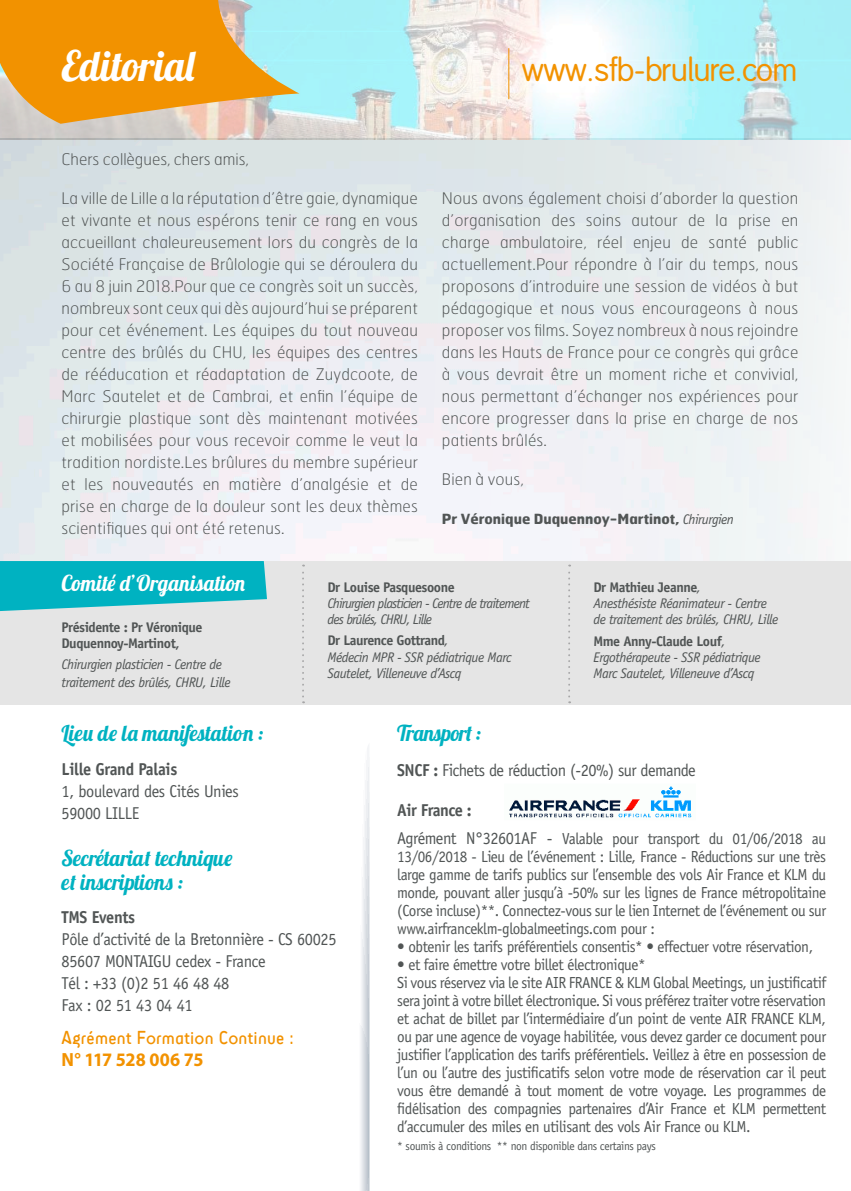
<style>
.page{position:relative;width:851px;height:1191px;background:#fff}
.page>*{position:absolute;margin:0;border:0;box-sizing:border-box;transform-origin:0 0}
.t1{font:42px "Lobster 1.4";color:#fff;scale:.95 1}
.t2{font:32px "Smith&Nephew";color:#f29200}
.t3{font:22px/24px "Lobster 1.4";color:#00b2c1;scale:.95 1}
.t4{font:22px "Lobster 1.4";color:#fff;scale:.95 1}
.t5{font:22px "Lobster 1.4";letter-spacing:-.03em;color:#00b2c1;scale:.95 1}
.t6{font:19.2px "Sci Fly Sans";letter-spacing:.01em;color:#f29200;scale:.95 1}
.t7{font:700 19.2px "Myriad Pro";letter-spacing:-.02em;color:#f29200;scale:.95 1}
.t8{font:17.2px/22px "Officina Sans";letter-spacing:-.02em;color:#515555;scale:.95 1}
.t9{font:700 17.2px "Officina Sans";letter-spacing:-.02em;color:#515555;scale:.95 1}
.t10{font:100 16px/22px "Hermes";letter-spacing:.01em;color:#515555;text-align:justify}
.t11{font:16px/18px "Officina Sans";letter-spacing:-.03em;color:#515555;text-align:justify;scale:.95 1}
.t12{font:italic 14px/16px "Officina Sans";letter-spacing:-.035em;color:#515555}
.t13{font:700 14px/16px "Officina Sans";letter-spacing:-.035em;color:#515555}
.t14{font:italic 14px/16px "Officina Sans";letter-spacing:-.06em;color:#515555}
.t15{font:700 14px "Hermes";color:#515555}
.t16{font:12px "Officina Sans";letter-spacing:-.03em;color:#515555;scale:.95 1}
.s1{font-family:"Officina Sans";font-weight:400;font-style:italic}
.s2{font-weight:700;font-style:normal}
.s3{font-weight:700}
.s4{font-size:17.2px}
</style>
<div class="page">
<svg style="left:360px;top:745px;width:9px;height:446px"></svg>
<img style="left:0;top:0;width:850px;height:561px">
<svg style="left:0;top:0;width:299px;height:124px;background:#e4a63d"></svg>
<hr style="left:508px;top:48px;width:1px;height:51px;background:#f29200">
<div style="left:0;top:561px;width:850px;height:144px;background:#e5e5e5"></div>
<svg style="left:0;top:561px;width:267px;height:50px;background:#1bb8c5"></svg>
<img style="left:509px;top:786px;width:183px;height:32px">
<svg style="left:302px;top:564px;width:2px;height:139px"></svg>
<svg style="left:568px;top:564px;width:2px;height:139px"></svg>
<h1 class="t1" style="left:61px;top:39px;width:141px">Editorial</h1>
<h2 class="t2" style="left:522px;top:51px;width:276px">www.sfb-brulure.com</h2>
<p class="t10" style="left:61px;top:147px;width:189px">Chers collègues, chers amis,</p>
<p class="t10" style="left:61px;top:186px;width:358px">La ville de Lille a la réputation d’être gaie, dynamique et vivante et nous espérons tenir ce rang en vous accueillant chaleureusement lors du congrès de la Société Française de Brûlologie qui se déroulera du 6 au 8 juin 2018.Pour que ce congrès soit un succès, nombreux sont ceux qui dès aujourd’hui se préparent pour cet événement. Les équipes du tout nouveau centre des brûlés du CHU, les équipes des centres de rééducation et réadaptation de Zuydcoote, de Marc Sautelet et de Cambrai, et enfin l’équipe de chirurgie plastique sont dès maintenant motivées et mobilisées pour vous recevoir comme le veut la tradition nordiste.Les brûlures du membre supérieur et les nouveautés en matière d’analgésie et de prise en charge de la douleur sont les deux thèmes scientifiques qui ont été retenus.</p>
<p class="t10" style="left:442px;top:186px;width:358px">Nous avons également choisi d’aborder la question d’organisation des soins autour de la prise en charge ambulatoire, réel enjeu de santé public actuellement.Pour répondre à l’air du temps, nous proposons d’introduire une session de vidéos à but pédagogique et nous vous encourageons à nous proposer vos films. Soyez nombreux à nous rejoindre dans les Hauts de France pour ce congrès qui grâce à vous devrait être un moment riche et convivial, nous permettant d’échanger nos expériences pour encore progresser dans la prise en charge de nos patients brûlés.</p>
<p class="t10" style="left:442px;top:467px;width:83px">Bien à vous,</p>
<p class="t15" style="left:442px;top:509px;width:293px">Pr Véronique Duquennoy-Martinot, <span class="s1">Chirurgien</span></p>
<h3 class="t4" style="left:61px;top:568px;width:194px">Comité d’Organisation</h3>
<p class="t13" style="left:61px;top:619px;width:142px">Présidente : Pr Véronique<br>Duquennoy-Martinot,</p>
<p class="t12" style="left:61px;top:655px;width:171px;line-height:18px">Chirurgien plasticien - Centre de traitement des brûlés, CHRU, Lille</p>
<p class="t13" style="left:327px;top:579px;width:129px">Dr Louise Pasquesoone</p>
<p class="t14" style="left:327px;top:595px;width:204px">Chirurgien plasticien - Centre de traitement des brûlés, CHRU, Lille</p>
<p class="t12" style="left:327px;top:633px;width:185px"><span class="s2">Dr Laurence Gottrand</span>,<br>Médecin MPR - SSR pédiatrique Marc<br>Sautelet, Villeneuve d’Ascq</p>
<p class="t12" style="left:593px;top:579px;width:186px"><span class="s2">Dr Mathieu Jeanne</span>,<br>Anesthésiste Réanimateur - Centre de traitement des brûlés, CHRU, Lille</p>
<p class="t12" style="left:593px;top:633px;width:169px"><span class="s2">Mme Anny-Claude Louf</span>,<br>Ergothérapeute - SSR pédiatrique<br>Marc Sautelet, Villeneuve d’Ascq</p>
<h3 class="t3" style="left:61px;top:721px;width:214px">Lieu de la manifestation :</h3>
<p class="t9" style="left:61px;top:758px;width:123px">Lille Grand Palais</p>
<p class="t8" style="left:61px;top:780px;width:188px">1, boulevard des Cités Unies<br>59000 LILLE</p>
<h3 class="t3" style="left:61px;top:845px;width:181px">Secrétariat technique et inscriptions :</h3>
<p class="t9" style="left:61px;top:906px;width:79px">TMS Events</p>
<p class="t8" style="left:61px;top:928px;width:291px">Pôle d’activité de la Bretonnière - CS 60025<br>85607 MONTAIGU cedex - France<br>Tél : +33 (0)2 51 46 48 48<br>Fax : 02 51 43 04 41</p>
<p class="t6" style="left:61px;top:1026px;width:246px">Agrément Formation Continue :</p>
<p class="t7" style="left:61px;top:1047px;width:151px">N° 117 528 006 75</p>
<h3 class="t5" style="left:397px;top:719px;width:90px">Transport :</h3>
<p class="t8" style="left:397px;top:759px;width:316px"><span class="s3">SNCF :</span> Fichets de réduction (-20%) sur demande</p>
<p class="t9" style="left:397px;top:799px;width:80px">Air France :</p>
<p class="t11" style="left:397px;top:829px;width:453px"><span class="s4">Agrément N°32601AF -</span> Valable pour transport du 01/06/2018 au 13/06/2018 - Lieu de l’événement : Lille, France - Réductions sur une très large gamme de tarifs publics sur l’ensemble des vols Air France et KLM du monde, pouvant aller jusqu’à -50% sur les lignes de France métropolitaine (Corse incluse)**. Connectez-vous sur le lien Internet de l’événement ou sur www.airfranceklm-globalmeetings.com pour :</p>
<p class="t11" style="left:397px;top:937px;width:439px">• obtenir les tarifs préférentiels consentis* • effectuer votre réservation,</p>
<p class="t11" style="left:397px;top:955px;width:453px;text-align:left">• et faire émettre votre billet électronique*<br>Si vous réservez via le site AIR FRANCE &amp; KLM Global Meetings, un justificatif sera joint à votre billet électronique. Si vous préférez traiter votre réservation et achat de billet par l’intermédiaire d’un point de vente AIR FRANCE KLM, ou par une agence de voyage habilitée, vous devez garder ce document pour justifier l’application des tarifs préférentiels. Veillez à être en possession de l’un ou l’autre des justificatifs selon votre mode de réservation car il peut vous être demandé à tout moment de votre voyage. Les programmes de fidélisation des compagnies partenaires d’Air France et KLM permettent d’accumuler des miles en utilisant des vols Air France ou KLM.</p>
<p class="t16" style="left:397px;top:1139px;width:274px">* soumis à conditions ** non disponible dans certains pays</p>
</div>
